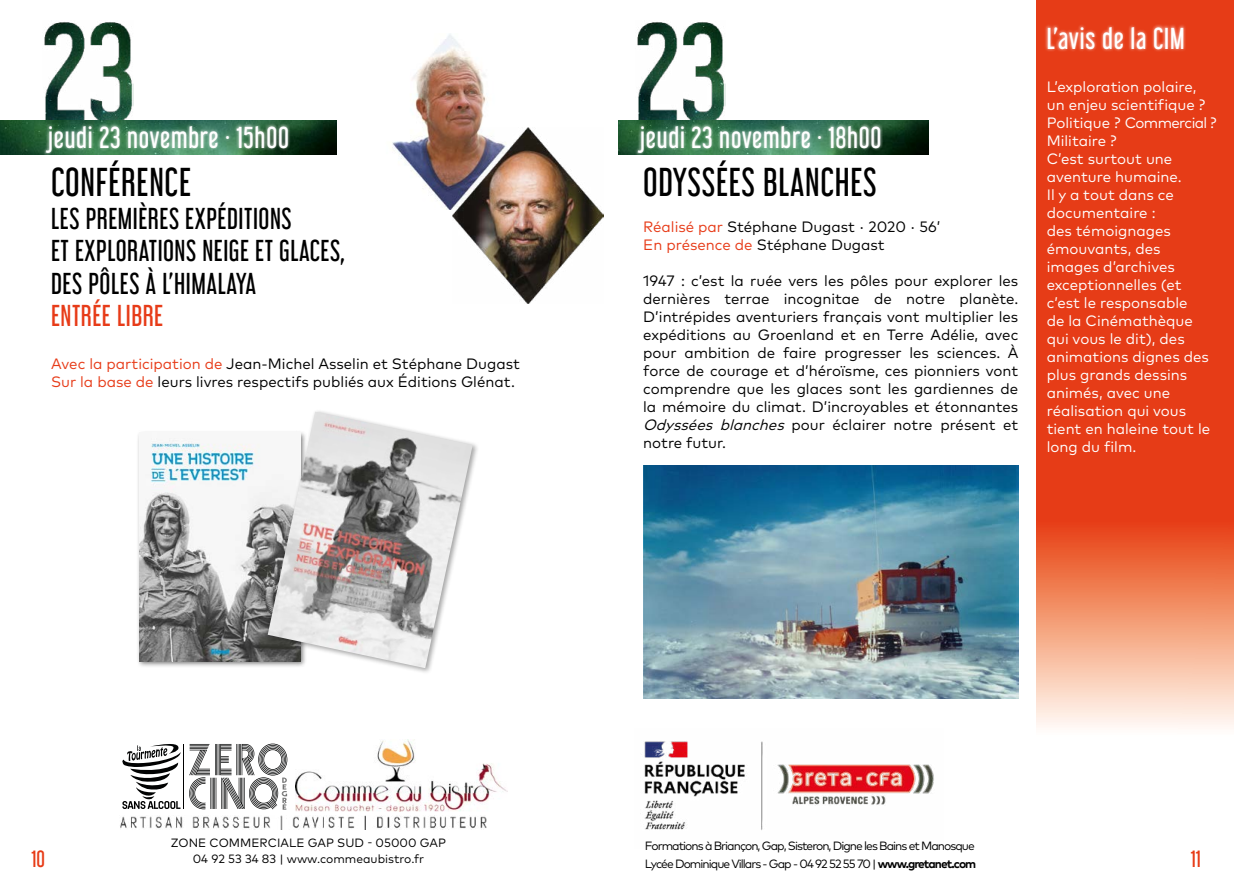
<style>
.page{position:relative;width:1234px;height:893px;background:#fff}
.page>*{position:absolute;margin:0;border:0;box-sizing:border-box;transform-origin:0 0}
.t1{font:36px "Libel Suit Rg";letter-spacing:.02em;color:#000}
.t2{font:27px/32.4px "Libel Suit Rg";letter-spacing:.02em;color:#000}
.t3{font:27px "Libel Suit Rg";letter-spacing:.03em;color:#fff}
.t4{font:27px "Libel Suit Rg";letter-spacing:.02em;color:#e73b18}
.t5{font:21px "Libel Suit Rg";color:#e73b16}
.t6{font:15px/18px "Mark Pro";color:#000}
.t7{font:15px/18px "Mark Pro";color:#fff}
.t8{font:12px/18px "Mark Pro";letter-spacing:-.08em;color:#000}
.t9{font:12px/16.2px "Mark Pro";color:#000;text-align:center}
.s1{color:#e73b18}
.s2{font-style:italic}
.s3{font-weight:700}
</style>
<div class="page">
<img style="left:392px;top:34px;width:94px;height:176px">
<img style="left:44px;top:22px;width:89px;height:98px">
<svg style="left:1036px;top:0;width:197px;height:727px;background:#ea5834"></svg>
<img style="left:0;top:120px;width:336px;height:34px">
<div style="left:42px;top:123px;width:249px;height:33px;background:#fff;opacity:.75"></div>
<div style="left:1044px;top:24px;width:142px;height:28px;background:#fff;opacity:.75"></div>
<div style="left:136px;top:430px;width:171px;height:238px;background:#000;opacity:.51"></div>
<img style="left:139px;top:433px;width:126px;height:228px">
<div style="left:265px;top:409px;width:214px;height:265px;background:#000;opacity:.36"></div>
<img style="left:267px;top:412px;width:205px;height:256px">
<img style="left:637px;top:22px;width:88px;height:98px">
<img style="left:618px;top:120px;width:310px;height:34px">
<div style="left:634px;top:123px;width:248px;height:33px;background:#fff;opacity:.75"></div>
<img style="left:643px;top:466px;width:375px;height:232px">
<img style="left:453px;top:127px;width:151px;height:176px">
<img style="left:644px;top:741px;width:290px;height:89px">
<img style="left:120px;top:815px;width:366px;height:14px">
<svg style="left:189px;top:744px;width:98px;height:66px"></svg>
<svg style="left:122px;top:744px;width:59px;height:65px"></svg>
<hr style="left:183px;top:744px;width:1px;height:65px;background:#000">
<img style="left:296px;top:739px;width:211px;height:73px">
<h2 class="t3" style="left:48px;top:115px;width:243px">jeudi 23 novembre · 15h00</h2>
<h1 class="t1" style="left:51px;top:153px;width:141px">CONFÉRENCE</h1>
<h2 class="t2" style="left:51px;top:199px;width:295px">LES PREMIÈRES EXPÉDITIONS<br>ET EXPLORATIONS NEIGE ET GLACES,<br>DES PÔLES À L’HIMALAYA</h2>
<h2 class="t4" style="left:51px;top:293px;width:114px">ENTRÉE LIBRE</h2>
<p class="t6" style="left:51px;top:354px;width:470px"><span class="s1">Avec la participation de</span> Jean-Michel Asselin et Stéphane Dugast<br><span class="s1">Sur la base de</span> leurs livres respectifs publiés aux Éditions Glénat.</p>
<h2 class="t3" style="left:639px;top:115px;width:243px">jeudi 23 novembre · 18h00</h2>
<h1 class="t1" style="left:643px;top:153px;width:235px">ODYSSÉES BLANCHES</h1>
<p class="t6" style="left:643px;top:217px;width:298px"><span class="s1">Réalisé par</span> Stéphane Dugast · 2020 · 56’<br><span class="s1">En présence de</span> Stéphane Dugast</p>
<p class="t6" style="left:643px;top:271px;width:377px;text-align:justify">1947 : c’est la ruée vers les pôles pour explorer les dernières terrae incognitae de notre planète.<br>D’intrépides aventuriers français vont multiplier les expéditions au Groenland et en Terre Adélie, avec pour ambition de faire progresser les sciences. À force de courage et d’héroïsme, ces pionniers vont comprendre que les glaces sont les gardiennes de la mémoire du climat. D’incroyables et étonnantes <span class="s2">Odyssées blanches</span> pour éclairer notre présent et notre futur.</p>
<h2 class="t3" style="left:1046px;top:17px;width:139px">L’avis de la CIM</h2>
<p class="t7" style="left:1046px;top:76px;width:171px">L’exploration polaire, un enjeu scientifique ?<br>Politique ? Commercial ?<br>Militaire ?<br>C’est surtout une aventure humaine.<br>Il y a tout dans ce documentaire :<br>des témoignages émouvants, des images d’archives exceptionnelles (et c’est le responsable<br>de la Cinémathèque qui vous le dit), des animations dignes des plus grands dessins animés, avec une réalisation qui vous tient en haleine tout le long du film.</p>
<p class="t9" style="left:171px;top:833px;width:277px">ZONE COMMERCIALE GAP SUD - 05000 GAP<br>04 92 53 34 83 | www.commeaubistro.fr</p>
<p class="t8" style="left:644px;top:836px;width:333px">Formations à Briançon, Gap, Sisteron, Digne les Bains et Manosque<br>Lycée Dominique Villars - Gap - 04 92 52 55 70 | <span class="s3">www.gretanet.com</span></p>
<h3 class="t5" style="left:32px;top:842px;width:15px">10</h3>
<h3 class="t5" style="left:1190px;top:842px;width:11px">11</h3>
</div>
